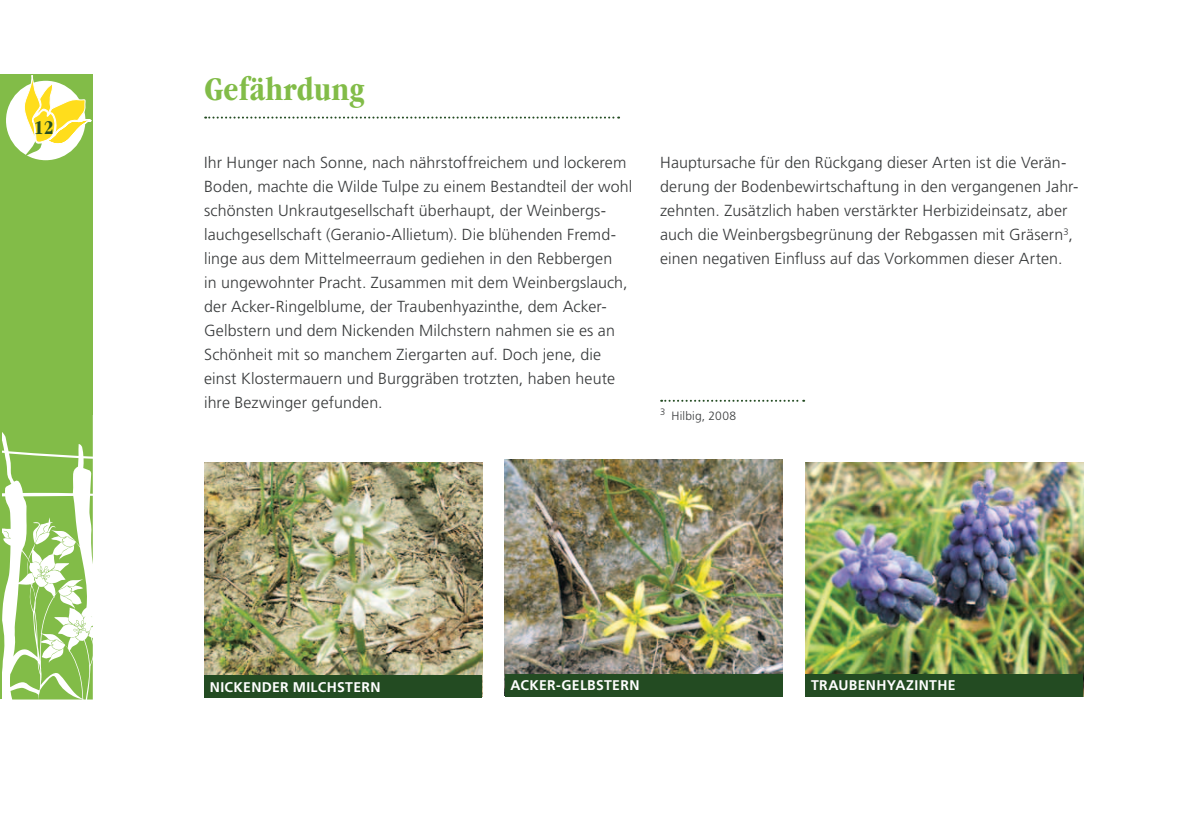
<style>
.page{position:relative;width:1191px;height:840px;background:#fff}
.page>*{position:absolute;margin:0;border:0;box-sizing:border-box;transform-origin:0 0}
.t1{font:34px "Garam ITCSB Bol Con";color:#82bc48}
.t2{font:20px "Garam ITCSB Bol Con";color:#234b22}
.t3{font:300 16px/24px "Frutiger LT Std";letter-spacing:.005em;color:#383a3b}
.t4{font:700 14px "Frutiger LT Std";letter-spacing:.025em;color:#fff}
.t5{font:300 12px "Frutiger LT Std";letter-spacing:.015em;color:#383a3b}
</style>
<div class="page">
<div style="left:0;top:74px;width:93px;height:340px;background:#82bc48"></div>
<div style="left:6px;top:81px;width:79px;height:79px;background:#fff;border-radius:50%"></div>
<hr style="left:0;top:358px;width:1px;height:340px;background:#82bc48">
<svg style="left:1px;top:414px;width:92px;height:285px"></svg>
<svg style="left:21px;top:75px;width:71px;height:83px"></svg>
<svg style="left:205px;top:116px;width:414px;height:2px"></svg>
<svg style="left:661px;top:399px;width:143px;height:2px"></svg>
<img style="left:204px;top:462px;width:278px;height:213px">
<div style="left:204px;top:675px;width:278px;height:22px;background:#234b22"></div>
<img style="left:505px;top:459px;width:277px;height:214px">
<div style="left:505px;top:673px;width:277px;height:23px;background:#234b22"></div>
<img style="left:805px;top:462px;width:278px;height:211px">
<div style="left:805px;top:673px;width:278px;height:23px;background:#234b22"></div>
<p class="t2" style="left:34px;top:118px;width:21px">12</p>
<h1 class="t1" style="left:204px;top:72px;width:162px">Gefährdung</h1>
<p class="t3" style="left:204px;top:151px;width:430px">Ihr Hunger nach Sonne, nach nährstoffreichem und lockerem Boden, machte die Wilde Tulpe zu einem Bestandteil der wohl schönsten Unkrautgesellschaft überhaupt, der Weinbergs&shy;lauchgesellschaft (Geranio-Allietum). Die blühenden Fremd&shy;linge aus dem Mittelmeerraum gediehen in den Rebbergen<br>in ungewohnter Pracht. Zusammen mit dem Weinbergslauch, der Acker-Ringelblume, der Traubenhyazinthe, dem Acker-Gelbstern und dem Nickenden Milchstern nahmen sie es an Schönheit mit so manchem Ziergarten auf. Doch jene, die einst Klostermauern und Burggräben trotzten, haben heute ihre Bezwinger gefunden.</p>
<p class="t3" style="left:660px;top:151px;width:420px">Hauptursache für den Rückgang dieser Arten ist die Verän&shy;derung der Bodenbewirtschaftung in den vergangenen Jahr&shy;zehnten. Zusätzlich haben verstärkter Herbizideinsatz, aber auch die Weinbergsbegrünung der Rebgassen mit Gräsern<sup>3</sup>, einen negativen Einfluss auf das Vorkommen dieser Arten.</p>
<p class="t5" style="left:660px;top:409px;width:78px"><sup>3</sup> Hilbig, 2008</p>
<p class="t4" style="left:210px;top:678px;width:172px">NICKENDER MILCHSTERN</p>
<p class="t4" style="left:510px;top:676px;width:130px">ACKER-GELBSTERN</p>
<p class="t4" style="left:811px;top:676px;width:146px">TRAUBENHYAZINTHE</p>
</div>
